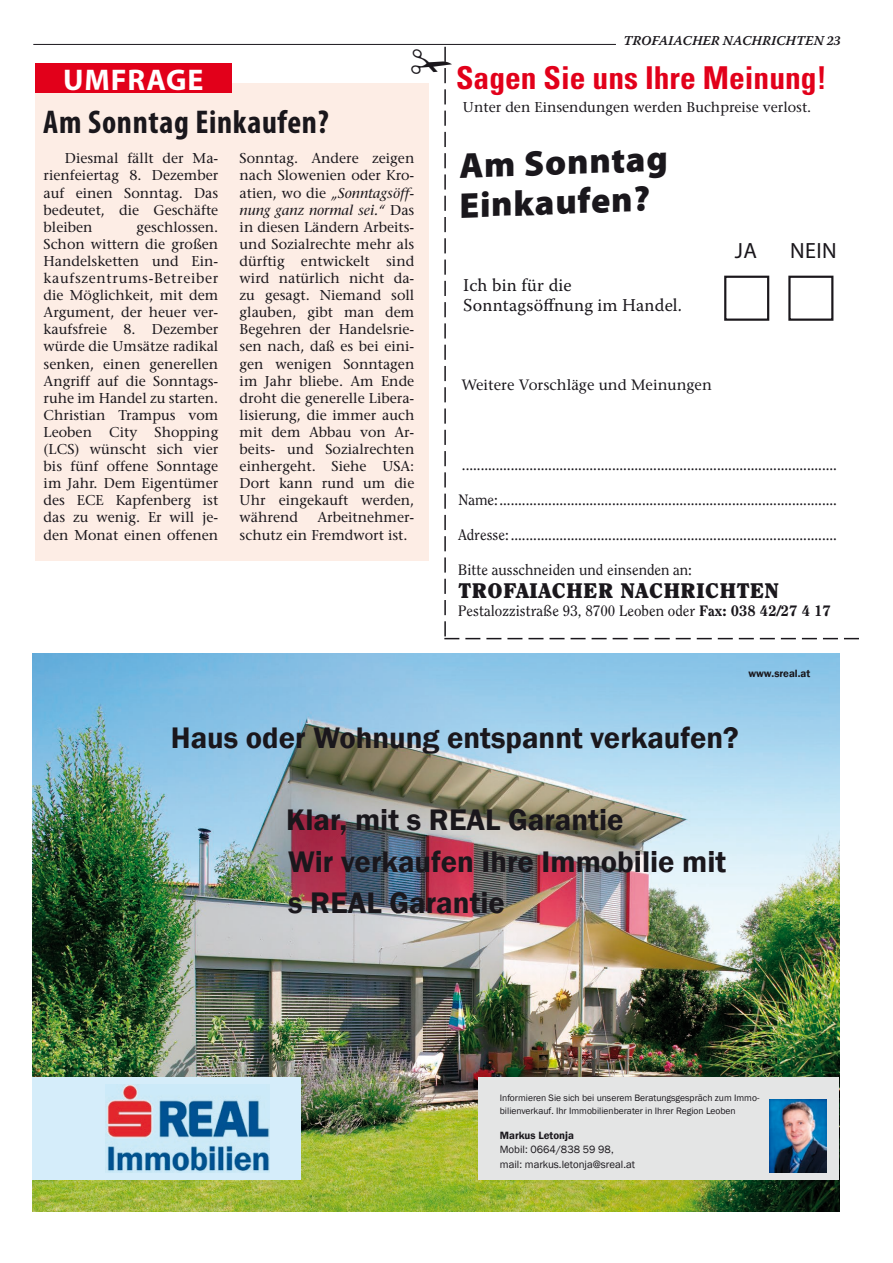
<style>
.page{position:relative;width:893px;height:1263px;background:#fff}
.page>*{position:absolute;margin:0;border:0;box-sizing:border-box;transform-origin:0 0}
.Titel_2{font:900 36px/39.6px "Myriad Pro";color:#1a171c}
.Titel_2-2{font:700 condensed 33px "Myriad Pro";letter-spacing:.02em;color:#1a171c}
.t1{font:700 condensed 31.5px "Univers";color:#e2001a}
.t2{font:600 30.6px/41.2px "Franklin Gothic";color:#1a171c}
.Titel_2-3{font:700 30px "Myriad Pro";letter-spacing:.03em;color:#fff}
.t3{font:22.05px "Myriad Pro";letter-spacing:.02em;color:#1a171c}
.t4{font:900 21px "Clearface";letter-spacing:.03em;color:#1a171c}
.Titel_2-4{font:18px/19.8px "Warnock Pro";letter-spacing:.01em;color:#1a171c}
.t5{font:15px "Clearface";color:#1a171c}
.t6{font:15px "Stone Serif";color:#1a171c}
.swt-twxt{font:14.25px/17.1px "Stone Serif";color:#1a171c;text-align:justify}
.t7{font:13.5px "Warnock Pro Semibold It Capt";color:#1a171c}
.t8{font:10.8px/14.7px "Franklin Gothic";color:#1a171c}
.t9{font:600 10.8px "Franklin Gothic";color:#1a171c}
.t10{font:9.6px/12.9px "Franklin Gothic";color:#1a171c}
.s1{font-style:italic}
.s2{font-weight:800}
.s3{font-weight:600}
</style>
<div class="page">
<hr style="left:33px;top:44px;width:583px;height:1px;background:#1a171c">
<img style="left:33px;top:653px;width:806px;height:559px">
<div style="left:479px;top:1077px;width:360px;height:103px;background:#e4e5e5"></div>
<div style="left:33px;top:1077px;width:268px;height:103px;background:#d5edfa"></div>
<img style="left:105px;top:1084px;width:165px;height:88px">
<img style="left:769px;top:1099px;width:57px;height:73px">
<div style="left:35px;top:84px;width:393px;height:477px;background:#fdede5"></div>
<div style="left:35px;top:64px;width:197px;height:29px;background:#e2001a"></div>
<svg style="left:411px;top:47px;width:448px;height:592px"></svg>
<p class="Titel_2-3" style="left:63px;top:60px;width:142px">UMFRAGE</p>
<p class="Titel_2-2" style="left:43px;top:102px;width:287px">Am Sonntag Einkaufen?</p>
<p class="swt-twxt" style="left:44px;top:150px;width:176px;text-indent:21px">Diesmal fällt der Ma&shy;rienfeiertag 8. Dezember auf einen Sonntag. Das bedeutet, die Geschäfte bleiben</p>
<p class="swt-twxt" style="left:240px;top:150px;width:176px">Sonntag. Andere zeigen nach Slowenien oder Kro&shy;atien, wo die <span class="s1">„Sonntagsöff&shy;nung ganz normal sei.“</span> Das in diesen Ländern Arbeits&shy;und Sozialrechte mehr als dürftig entwickelt sind wird natürlich nicht da&shy;zu gesagt. Niemand soll glauben, gibt man dem Begehren der Handelsrie&shy;sen nach, daß es bei eini&shy;gen wenigen Sonntagen im Jahr bliebe. Am Ende droht die generelle Libera&shy;lisierung, die immer auch mit dem Abbau von Ar&shy;beits- und Sozialrechten einhergeht. Siehe USA:<br>Dort kann rund um die Uhr eingekauft werden, während</p>
<p class="swt-twxt" style="left:44px;top:218px;width:176px;text-indent:93px">geschlossen.<br>Schon wittern die großen Handelsketten und Ein&shy;kaufszentrums-Betreiber die Möglichkeit, mit dem Argument, der heuer ver&shy;kaufsfreie 8. Dezember würde die Umsätze radikal senken, einen generellen Angriff auf die Sonntags&shy;ruhe im Handel zu starten.<br>Christian Trampus vom Leoben City Shopping (LCS) wünscht sich vier bis fünf offene Sonntage im Jahr. Dem Eigentümer des ECE Kapfenberg ist das zu wenig. Er will je&shy;den Monat einen offenen</p>
<p class="swt-twxt" style="left:240px;top:509px;width:176px;text-indent:78px">Arbeitnehmer&shy;schutz ein Fremdwort ist.</p>
<p class="t7" style="left:623px;top:33px;width:219px">TROFAIACHER NACHRICHTEN 23</p>
<p class="t1" style="left:456px;top:58px;width:372px">Sagen Sie uns Ihre Meinung!</p>
<p class="swt-twxt" style="left:463px;top:99px;width:350px">Unter den Einsendungen werden Buchpreise verlost.</p>
<p class="Titel_2" style="left:457px;top:145px;width:211px;rotate:-2deg">Am Sonntag<br>Einkaufen?</p>
<p class="Titel_2-4" style="left:463px;top:275px;width:220px">Ich bin für die<br>Sonntagsöffnung im Handel.</p>
<p class="t3" style="left:735px;top:237px;width:24px">JA</p>
<p class="t3" style="left:790px;top:237px;width:48px">NEIN</p>
<p class="t6" style="left:461px;top:375px;width:252px">Weitere Vorschläge und Meinungen</p>
<p class="t5" style="left:462px;top:456px;width:376px">....................................................................................................</p>
<p class="t5" style="left:458px;top:491px;width:380px">Name:..........................................................................................</p>
<p class="t5" style="left:458px;top:526px;width:380px">Adresse: .......................................................................................</p>
<p class="t5" style="left:458px;top:561px;width:235px">Bitte ausschneiden und einsenden an:</p>
<p class="t4" style="left:458px;top:578px;width:322px">TROFAIACHER NACHRICHTEN</p>
<p class="t5" style="left:458px;top:602px;width:374px">Pestalozzistraße 93, 8700 Leoben oder <span class="s2">Fax: 038 42/27 4 17</span></p>
<p class="t9" style="left:748px;top:666px;width:63px">www.sreal.at</p>
<p class="t2" style="left:171px;top:717px;width:569px">Haus oder Wohnung entspannt verkaufen?</p>
<p class="t2" style="left:286px;top:800px;width:442px">Klar, mit s REAL Garantie<br>Wir verkaufen Ihre Immobilie mit s REAL Garantie</p>
<p class="t10" style="left:500px;top:1091px;width:261px">Informieren Sie sich bei unserem Beratungsgespräch zum Immo&shy;bilienverkauf. Ihr Immobilienberater in Ihrer Region Leoben</p>
<p class="t8" style="left:500px;top:1128px;width:137px"><span class="s3">Markus Letonja<br></span>Mobil: 0664/838 59 98, mail: markus.letonja@sreal.at</p>
</div>
